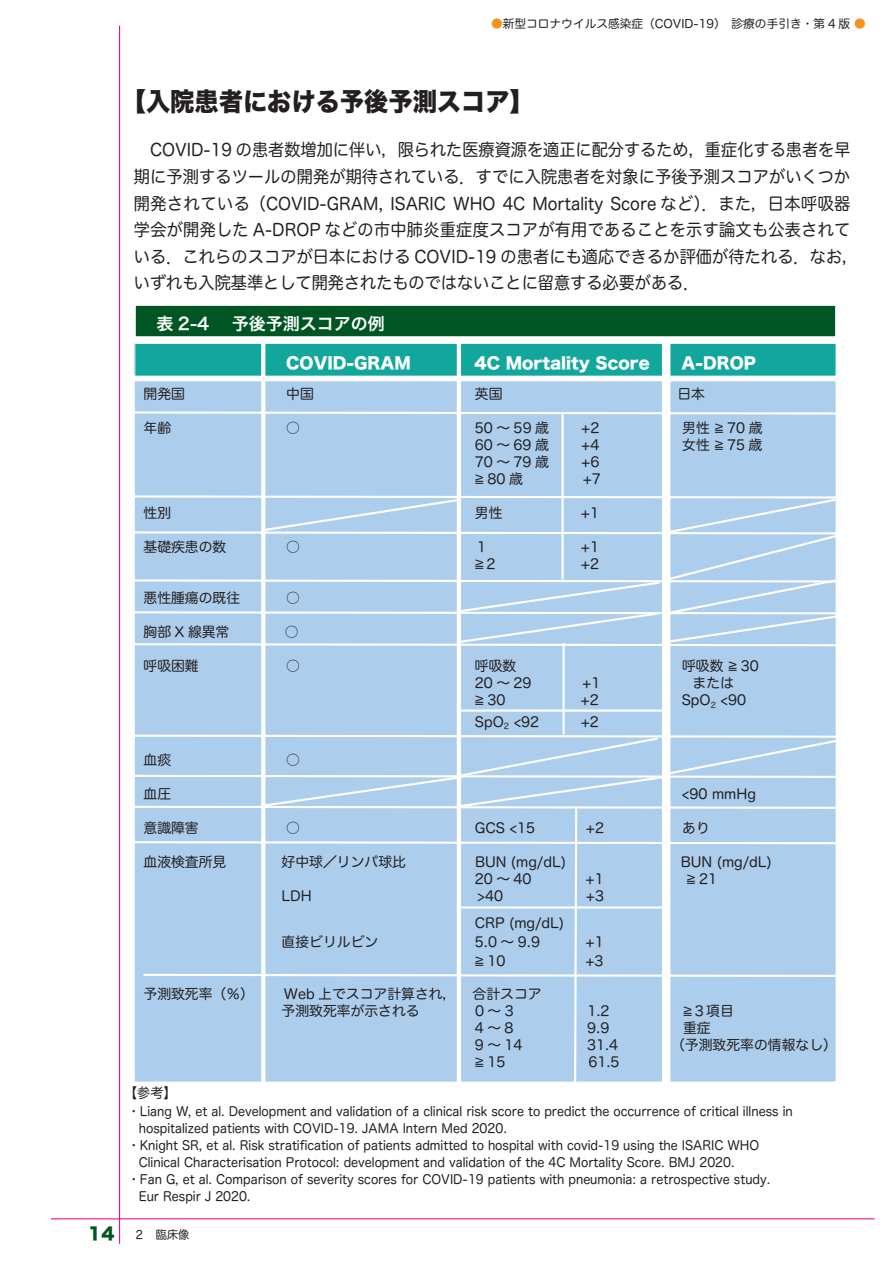
<style>
.page{position:relative;width:893px;height:1263px;background:#fff}
.page>*{position:absolute;margin:0;border:0;box-sizing:border-box;transform-origin:0 0}
.t1{font:25.5px "Hira Kaku Std W8";color:#231f20;scale:.95 1}
.t2{font:16.95px/26.5px "Hira Maru Pro N W4";letter-spacing:.01em;color:#231f20;scale:.95 1}
.t3{font:16.95px "Hiragino Sans W6";color:#fff}
.t4{font:16.95px "Hira Kaku Std N W8";color:#005623}
.t5{font:15.9px "Hira Kaku Std W8";color:#fff}
.t6{font:13.8px "Hira Maru Pro N W4";color:#231f20}
.t7{font:13.8px "Hira Maru Pro N W4";color:#231f20;scale:.95 1}
.t8{font:12.75px "Hira Maru Pro N W4";color:#231f20;scale:.95 1}
.t9{font:11.7px "Hira Maru Pro N W4";color:#231f20}
.t10{font:11.7px "Hira Maru Pro N W4";color:#231f20;scale:.95 1}
.s1{color:#ee1d23}
.s2{color:#f7931d}
</style>
<div class="page">
<hr style="left:119px;top:26px;width:1px;height:1218px;background:#ed028c">
<hr style="left:51px;top:1218px;width:823px;height:1px;background:#ed028c">
<div style="left:135px;top:305px;width:701px;height:32px;background:#005623;border:1px solid #fff"></div>
<div style="left:135px;top:343px;width:701px;height:33px;background:#12a79d"></div>
<div style="left:135px;top:343px;width:701px;height:33px;border:1px solid #fff"></div>
<div style="left:134px;top:381px;width:702px;height:701px;background:#accdeb;border:1px solid #fff"></div>
<svg style="left:134px;top:410px;width:702px;height:6px"></svg>
<svg style="left:261px;top:343px;width:4px;height:390px"></svg>
<hr style="left:457px;top:343px;width:4px;height:745px;background:#fff">
<div style="left:662px;top:343px;width:8px;height:745px;background:#fff"></div>
<hr style="left:561px;top:413px;width:3px;height:166px;background:#fff">
<hr style="left:563px;top:643px;width:2px;height:91px;background:#fff">
<hr style="left:460px;top:709px;width:207px;height:3px;background:#fff">
<svg style="left:134px;top:494px;width:702px;height:153px"></svg>
<svg style="left:134px;top:733px;width:702px;height:349px"></svg>
<p class="t9" style="left:468px;top:13px;width:400px"><span class="s1">　　</span><span class="s2">●</span>新型コロナウイルス感染症（COVID-19）　診療の手引き・第 4 版 <span class="s2">●</span></p>
<h2 class="t4" style="left:88px;top:1224px;width:28px">14</h2>
<p class="t1" style="left:122px;top:87px;width:435px">【入院患者における予後予測スコア】</p>
<p class="t2" style="left:134px;top:136px;width:764px">　COVID-19 の患者数増加に伴い，限られた医療資源を適正に配分するため，重症化する患者を早期に予測するツールの開発が期待されている．すでに入院患者を対象に予後予測スコアがいくつか開発されている（COVID-GRAM, ISARIC WHO 4C Mortality Score など）．また，日本呼吸器学会が開発した A-DROP などの市中肺炎重症度スコアが有用であることを示す論文も公表されている．これらのスコアが日本における COVID-19 の患者にも適応できるか評価が待たれる．なお，いずれも入院基準として開発されたものではないことに留意する必要がある．</p>
<p class="t3" style="left:157px;top:308px;width:54px">表 2-4</p>
<p class="t3" style="left:232px;top:308px;width:155px">予後予測スコアの例</p>
<p class="t5" style="left:286px;top:354px;width:126px">COVID-GRAM</p>
<p class="t5" style="left:475px;top:354px;width:177px">4C Mortality Score</p>
<p class="t5" style="left:682px;top:354px;width:76px">A-DROP</p>
<p class="t6" style="left:144px;top:382px;width:43px">開発国</p>
<p class="t6" style="left:286px;top:382px;width:29px">中国</p>
<p class="t6" style="left:475px;top:382px;width:29px">英国</p>
<p class="t6" style="left:677px;top:382px;width:29px">日本</p>
<p class="t6" style="left:144px;top:416px;width:29px">年齢</p>
<p class="t6" style="left:286px;top:416px;width:15px">○</p>
<p class="t6" style="left:475px;top:416px;width:76px">50～59歳</p>
<p class="t6" style="left:581px;top:416px;width:20px">+2</p>
<p class="t6" style="left:682px;top:416px;width:82px">男性 ≧ 70 歳</p>
<p class="t6" style="left:475px;top:433px;width:76px">60～69歳</p>
<p class="t6" style="left:581px;top:433px;width:20px">+4</p>
<p class="t6" style="left:682px;top:433px;width:82px">女性 ≧ 75 歳</p>
<p class="t6" style="left:475px;top:450px;width:76px">70～79歳</p>
<p class="t6" style="left:581px;top:450px;width:20px">+6</p>
<p class="t6" style="left:475px;top:467px;width:49px">≧80歳</p>
<p class="t6" style="left:583px;top:467px;width:20px">+7</p>
<p class="t6" style="left:144px;top:501px;width:29px">性別</p>
<p class="t6" style="left:475px;top:501px;width:29px">男性</p>
<p class="t6" style="left:581px;top:501px;width:20px">+1</p>
<p class="t6" style="left:144px;top:535px;width:84px">基礎疾患の数</p>
<p class="t6" style="left:286px;top:535px;width:15px">○</p>
<p class="t6" style="left:475px;top:535px;width:15px">１</p>
<p class="t6" style="left:581px;top:535px;width:20px">+1</p>
<p class="t6" style="left:475px;top:552px;width:25px">≧２</p>
<p class="t6" style="left:581px;top:552px;width:20px">+2</p>
<p class="t6" style="left:144px;top:586px;width:98px">悪性腫瘍の既往</p>
<p class="t6" style="left:286px;top:586px;width:15px">○</p>
<p class="t6" style="left:144px;top:620px;width:87px">胸部 X 線異常</p>
<p class="t6" style="left:285px;top:620px;width:15px">○</p>
<p class="t6" style="left:144px;top:654px;width:57px">呼吸困難</p>
<p class="t6" style="left:286px;top:654px;width:15px">○</p>
<p class="t6" style="left:475px;top:654px;width:43px">呼吸数</p>
<p class="t6" style="left:682px;top:654px;width:78px">呼吸数 ≧ 30</p>
<p class="t6" style="left:475px;top:671px;width:58px">20 ～ 29</p>
<p class="t6" style="left:582px;top:671px;width:20px">+1</p>
<p class="t6" style="left:693px;top:671px;width:43px">または</p>
<p class="t6" style="left:475px;top:688px;width:32px">≧ 30</p>
<p class="t6" style="left:581px;top:688px;width:20px">+2</p>
<p class="t6" style="left:682px;top:688px;width:66px">SpO<sub>2</sub> &lt;90</p>
<p class="t6" style="left:475px;top:709px;width:66px">SpO<sub>2</sub> &lt;92</p>
<p class="t6" style="left:581px;top:709px;width:20px">+2</p>
<p class="t6" style="left:144px;top:748px;width:29px">血痰</p>
<p class="t6" style="left:286px;top:748px;width:15px">○</p>
<p class="t6" style="left:144px;top:782px;width:29px">血圧</p>
<p class="t6" style="left:682px;top:782px;width:75px">&lt;90 mmHg</p>
<p class="t6" style="left:144px;top:816px;width:57px">意識障害</p>
<p class="t6" style="left:286px;top:816px;width:15px">○</p>
<p class="t6" style="left:475px;top:816px;width:62px">GCS &lt;15</p>
<p class="t6" style="left:586px;top:816px;width:20px">+2</p>
<p class="t6" style="left:682px;top:816px;width:29px">あり</p>
<p class="t6" style="left:144px;top:850px;width:84px">血液検査所見</p>
<p class="t6" style="left:282px;top:850px;width:126px">好中球／リンパ球比</p>
<p class="t6" style="left:475px;top:850px;width:92px">BUN (mg/dL)</p>
<p class="t6" style="left:681px;top:850px;width:92px">BUN (mg/dL)</p>
<p class="t6" style="left:475px;top:867px;width:58px">20 ～ 40</p>
<p class="t6" style="left:585px;top:867px;width:20px">+1</p>
<p class="t6" style="left:687px;top:867px;width:32px">≧ 21</p>
<p class="t6" style="left:282px;top:884px;width:32px">LDH</p>
<p class="t6" style="left:478px;top:884px;width:27px">&gt;40</p>
<p class="t6" style="left:586px;top:884px;width:20px">+3</p>
<p class="t6" style="left:475px;top:910px;width:91px">CRP (mg/dL)</p>
<p class="t6" style="left:282px;top:929px;width:98px">直接ビリルビン</p>
<p class="t6" style="left:475px;top:929px;width:67px">5.0 ～ 9.9</p>
<p class="t6" style="left:586px;top:929px;width:20px">+1</p>
<p class="t6" style="left:475px;top:949px;width:32px">≧ 10</p>
<p class="t6" style="left:585px;top:949px;width:20px">+3</p>
<p class="t6" style="left:144px;top:981px;width:112px">予測致死率（％）</p>
<p class="t6" style="left:284px;top:981px;width:174px">Web 上でスコア計算され，</p>
<p class="t6" style="left:473px;top:981px;width:71px">合計スコア</p>
<p class="t6" style="left:282px;top:998px;width:140px">予測致死率が示される</p>
<p class="t6" style="left:475px;top:998px;width:40px">0～3</p>
<p class="t6" style="left:587px;top:998px;width:24px">1.2</p>
<p class="t6" style="left:683px;top:998px;width:52px">≧３項目</p>
<p class="t6" style="left:475px;top:1015px;width:40px">4～8</p>
<p class="t6" style="left:587px;top:1015px;width:24px">9.9</p>
<p class="t6" style="left:683px;top:1015px;width:29px">重症</p>
<p class="t6" style="left:475px;top:1033px;width:49px">9～14</p>
<p class="t6" style="left:587px;top:1033px;width:33px">31.4</p>
<p class="t6" style="left:671px;top:1033px;width:167px">（予測致死率の情報なし）</p>
<p class="t6" style="left:475px;top:1050px;width:32px">≧ 15</p>
<p class="t6" style="left:588px;top:1050px;width:33px">61.5</p>
<p class="t7" style="left:124px;top:1081px;width:57px">【参考】</p>
<p class="t8" style="left:128px;top:1100px;width:702px">・Liang W, et al. Development and validation of a clinical risk score to predict the occurrence of critical illness in</p>
<p class="t8" style="left:139px;top:1117px;width:389px">hospitalized patients with COVID-19. JAMA Intern Med 2020.</p>
<p class="t8" style="left:128px;top:1134px;width:666px">・Knight SR, et al. Risk stratification of patients admitted to hospital with covid-19 using the ISARIC WHO</p>
<p class="t8" style="left:139px;top:1151px;width:629px">Clinical Characterisation Protocol: development and validation of the 4C Mortality Score. BMJ 2020.</p>
<p class="t8" style="left:128px;top:1168px;width:678px">・Fan G, et al. Comparison of severity scores for COVID-19 patients with pneumonia: a retrospective study.</p>
<p class="t8" style="left:139px;top:1185px;width:119px">Eur Respir J 2020.</p>
<p class="t10" style="left:134px;top:1224px;width:60px">２　臨床像</p>
</div>
